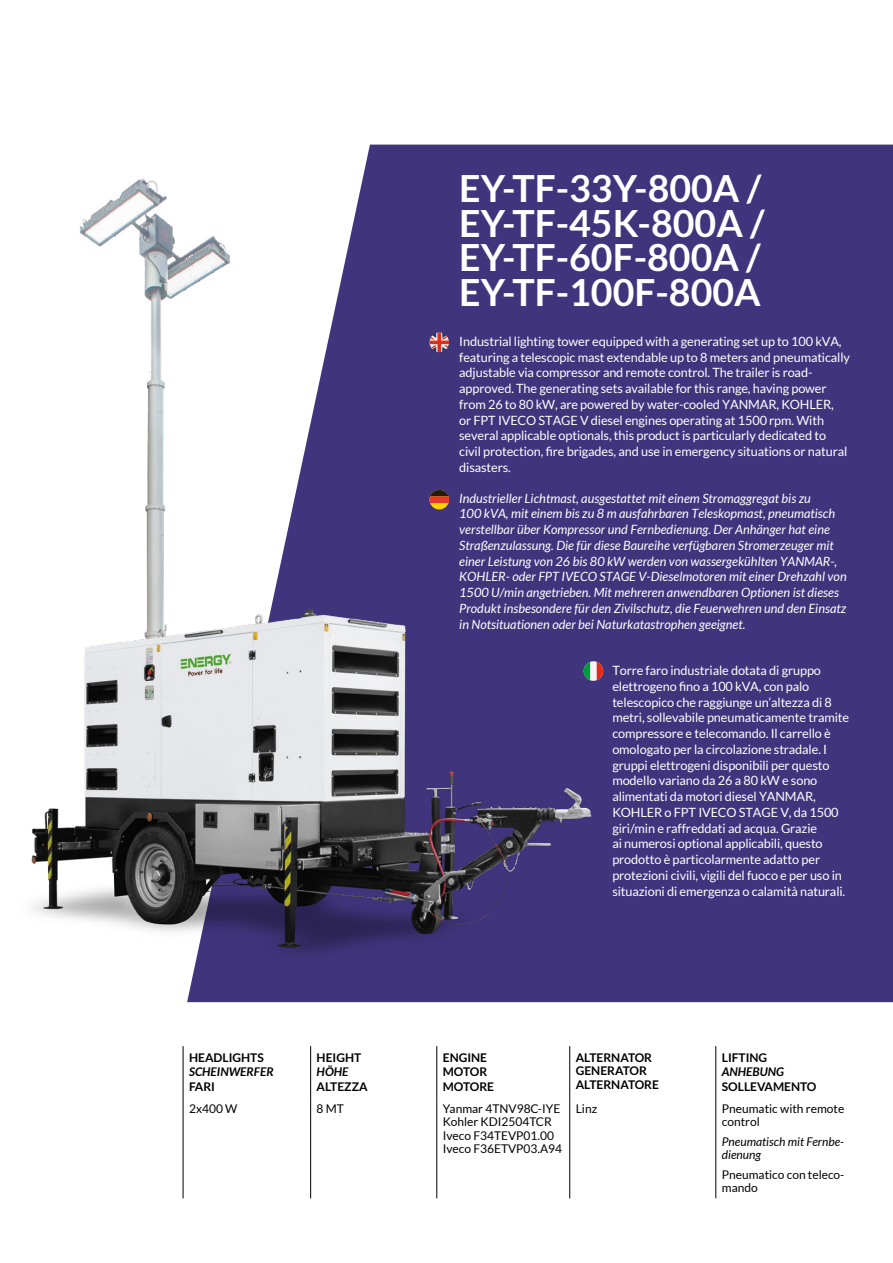
<style>
.page{position:relative;width:893px;height:1263px;background:#fff}
.page>*{position:absolute;margin:0;border:0;box-sizing:border-box;transform-origin:0 0}
.t1{font:700 37.5px/34.5px "Lato";color:#fff;text-align:justify}
.t2{font:12.75px/15.8px "Lato";letter-spacing:-.01em;color:#fff}
.t3{font:italic 12.75px/15.8px "Lato";color:#fff}
.t4{font:12px/13.5px "Lato";color:#000}
.t5{font:700 12px/14.4px "Lato";color:#000}
.t6{font:italic 12px/13.5px "Lato";color:#000}
.t7{font:italic 700 12px "Lato";color:#000}
</style>
<div class="page">
<div style="left:187px;top:145px;width:706px;height:857px;background:#40357d"></div>
<svg style="left:600px;top:660px;width:4px;height:22px"></svg>
<hr style="left:715px;top:1046px;width:1px;height:51px;background:#000">
<hr style="left:715px;top:1097px;width:1px;height:101px;background:#000">
<hr style="left:569px;top:1046px;width:1px;height:51px;background:#000">
<hr style="left:569px;top:1097px;width:1px;height:101px;background:#000">
<hr style="left:437px;top:1046px;width:1px;height:51px;background:#000">
<hr style="left:437px;top:1097px;width:1px;height:101px;background:#000">
<hr style="left:310px;top:1046px;width:1px;height:51px;background:#000">
<hr style="left:310px;top:1097px;width:1px;height:101px;background:#000">
<hr style="left:183px;top:1046px;width:1px;height:51px;background:#000">
<hr style="left:183px;top:1097px;width:1px;height:101px;background:#000">
<img style="left:31px;top:166px;width:569px;height:802px">
<p class="t5" style="left:189px;top:1050px;width:76px">HEADLIGHTS</p>
<p class="t7" style="left:189px;top:1065px;width:86px">SCHEINWERFER</p>
<p class="t5" style="left:189px;top:1079px;width:28px">FARI</p>
<p class="t5" style="left:317px;top:1050px;width:46px">HEIGHT</p>
<p class="t7" style="left:317px;top:1065px;width:33px">HÖHE</p>
<p class="t5" style="left:317px;top:1079px;width:52px">ALTEZZA</p>
<h1 class="t1" style="left:459px;top:171px;width:307px">EY-TF-33Y-800A / EY-TF-45K-800A / EY-TF-60F-800A / EY-TF-100F-800A</h1>
<p class="t2" style="left:459px;top:333px;width:392px">Industrial lighting tower equipped with a generating set up to 100 kVA, featuring a telescopic mast extendable up to 8 meters and pneumatically adjustable via compressor and remote control. The trailer is road&shy;approved. The generating sets available for this range, having power from 26 to 80 kW, are powered by water-cooled YANMAR, KOHLER,<br>or FPT IVECO STAGE V diesel engines operating at 1500 rpm. With several applicable optionals, this product is particularly dedicated to civil protection, fire brigades, and use in emergency situations or natural disasters.</p>
<p class="t3" style="left:459px;top:490px;width:389px">Industrieller Lichtmast, ausgestattet mit einem Stromaggregat bis zu<br>100 kVA, mit einem bis zu 8 m ausfahrbaren Teleskopmast, pneumatisch verstellbar über Kompressor und Fernbedienung. Der Anhänger hat eine Straßenzulassung. Die für diese Baureihe verfügbaren Stromerzeuger mit einer Leistung von 26 bis 80 kW werden von wassergekühlten YANMAR-, KOHLER- oder FPT IVECO STAGE V-Dieselmotoren mit einer Drehzahl von 1500 U/min angetrieben. Mit mehreren anwendbaren Optionen ist dieses Produkt insbesondere für den Zivilschutz, die Feuerwehren und den Einsatz in Notsituationen oder bei Naturkatastrophen geeignet.</p>
<p class="t2" style="left:612px;top:662px;width:238px">Torre faro industriale dotata di gruppo elettrogeno fino a 100 kVA, con palo telescopico che raggiunge un’altezza di 8 metri, sollevabile pneumaticamente tramite compressore e telecomando. Il carrello è omologato per la circolazione stradale. I gruppi elettrogeni disponibili per questo modello variano da 26 a 80 kW e sono alimentati da motori diesel YANMAR, KOHLER o FPT IVECO STAGE V, da 1500 giri/min e raffreddati ad acqua. Grazie<br>ai numerosi optional applicabili, questo prodotto è particolarmente adatto per protezioni civili, vigili del fuoco e per uso in situazioni di emergenza o calamità naturali.</p>
<p class="t5" style="left:443px;top:1050px;width:53px">ENGINE<br>MOTOR<br>MOTORE</p>
<p class="t5" style="left:576px;top:1050px;width:85px;line-height:13.5px">ALTERNATOR<br>GENERATOR<br>ALTERNATORE</p>
<p class="t5" style="left:722px;top:1050px;width:47px">LIFTING</p>
<p class="t7" style="left:722px;top:1065px;width:64px">ANHEBUNG</p>
<p class="t5" style="left:722px;top:1079px;width:96px">SOLLEVAMENTO</p>
<p class="t4" style="left:189px;top:1101px;width:50px">2x400 W</p>
<p class="t4" style="left:317px;top:1101px;width:29px">8 MT</p>
<p class="t4" style="left:443px;top:1101px;width:121px">Yanmar 4TNV98C-IYE<br>Kohler KDI2504TCR<br>Iveco F34TEVP01.00<br>Iveco F36ETVP03.A94</p>
<p class="t4" style="left:576px;top:1101px;width:23px">Linz</p>
<p class="t4" style="left:722px;top:1101px;width:124px">Pneumatic with remote control</p>
<p class="t6" style="left:722px;top:1135px;width:124px">Pneumatisch mit Fernbe&shy;dienung</p>
<p class="t4" style="left:722px;top:1167px;width:124px">Pneumatico con teleco&shy;mando</p>
</div>
